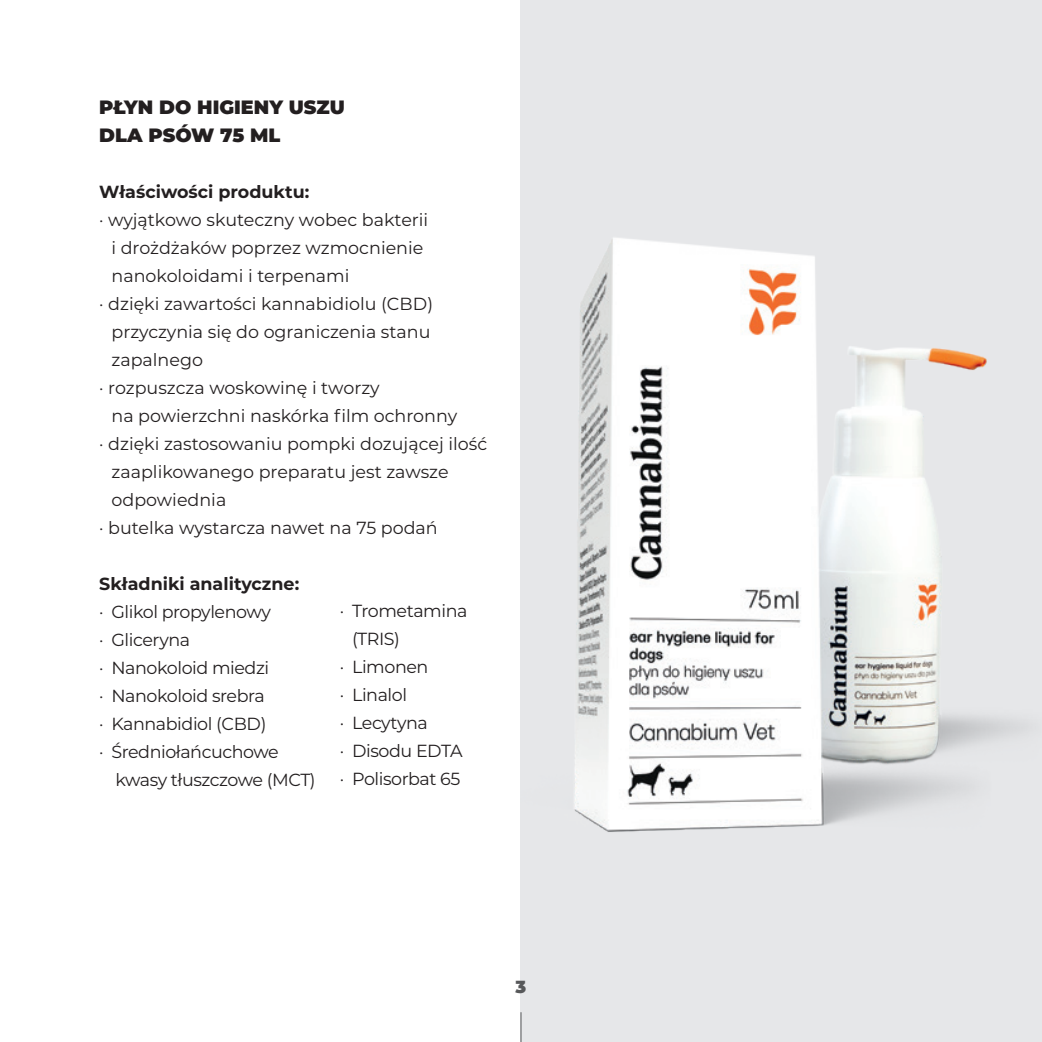
<style>
.page{position:relative;width:1042px;height:1042px;background:#fff}
.page>*{position:absolute;margin:0;border:0;box-sizing:border-box;transform-origin:0 0}
.t1{font:900 19.25px/28px "Montserrat";color:#231f20}
.t2{font:17.5px "Montserrat";letter-spacing:-.01em;color:#231f20}
.t3{font:700 17.5px "Montserrat";color:#231f20}
.t4{font:17.5px "Montserrat";letter-spacing:-.035em;color:#231f20}
.t5{font:900 17.5px "Montserrat";color:#57585a}
</style>
<div class="page">
<div style="left:520px;top:0;width:522px;height:1042px;background:#e6e7e9"></div>
<img style="left:574px;top:238px;width:453px;height:594px">
<hr style="left:520px;top:1012px;width:1px;height:30px;background:#57585a">
<p class="t1" style="left:99px;top:92px;width:247px">PŁYN DO HIGIENY USZU<br>DLA PSÓW 75 ML</p>
<p class="t3" style="left:99px;top:179px;width:212px">Właściwości produktu:</p>
<p class="t2" style="left:99px;top:208px;width:330px">· wyjątkowo skuteczny wobec bakterii</p>
<p class="t2" style="left:111px;top:236px;width:313px">i drożdżaków poprzez wzmocnienie</p>
<p class="t2" style="left:111px;top:264px;width:239px">nanokoloidami i terpenami</p>
<p class="t2" style="left:99px;top:292px;width:335px">· dzięki zawartości kannabidiolu (CBD)</p>
<p class="t2" style="left:111px;top:320px;width:321px">przyczynia się do ograniczenia stanu</p>
<p class="t2" style="left:111px;top:348px;width:93px">zapalnego</p>
<p class="t2" style="left:99px;top:376px;width:282px">· rozpuszcza woskowinę i tworzy</p>
<p class="t2" style="left:111px;top:404px;width:347px">na powierzchni naskórka film ochronny</p>
<p class="t2" style="left:99px;top:432px;width:389px">· dzięki zastosowaniu pompki dozującej ilość</p>
<p class="t2" style="left:111px;top:460px;width:339px">zaaplikowanego preparatu jest zawsze</p>
<p class="t2" style="left:111px;top:488px;width:116px">odpowiednia</p>
<p class="t2" style="left:99px;top:516px;width:340px">· butelka wystarcza nawet na 75 podań</p>
<p class="t3" style="left:99px;top:571px;width:201px">Składniki analityczne:</p>
<p class="t2" style="left:99px;top:600px;width:173px">· Glikol propylenowy</p>
<p class="t2" style="left:99px;top:628px;width:92px">· Gliceryna</p>
<p class="t2" style="left:99px;top:656px;width:171px">· Nanokoloid miedzi</p>
<p class="t2" style="left:99px;top:684px;width:167px">· Nanokoloid srebra</p>
<p class="t2" style="left:99px;top:712px;width:169px">· Kannabidiol (CBD)</p>
<p class="t2" style="left:99px;top:740px;width:181px">· Średniołańcuchowe</p>
<p class="t4" style="left:116px;top:768px;width:202px">kwasy tłuszczowe (MCT)</p>
<p class="t2" style="left:340px;top:599px;width:129px">· Trometamina</p>
<p class="t2" style="left:352px;top:627px;width:49px">(TRIS)</p>
<p class="t2" style="left:340px;top:655px;width:90px">· Limonen</p>
<p class="t2" style="left:340px;top:683px;width:69px">· Linalol</p>
<p class="t2" style="left:340px;top:711px;width:89px">· Lecytyna</p>
<p class="t2" style="left:340px;top:739px;width:124px">· Disodu EDTA</p>
<p class="t2" style="left:340px;top:767px;width:122px">· Polisorbat 65</p>
<p class="t5" style="left:515px;top:974px;width:12px">3</p>
</div>
